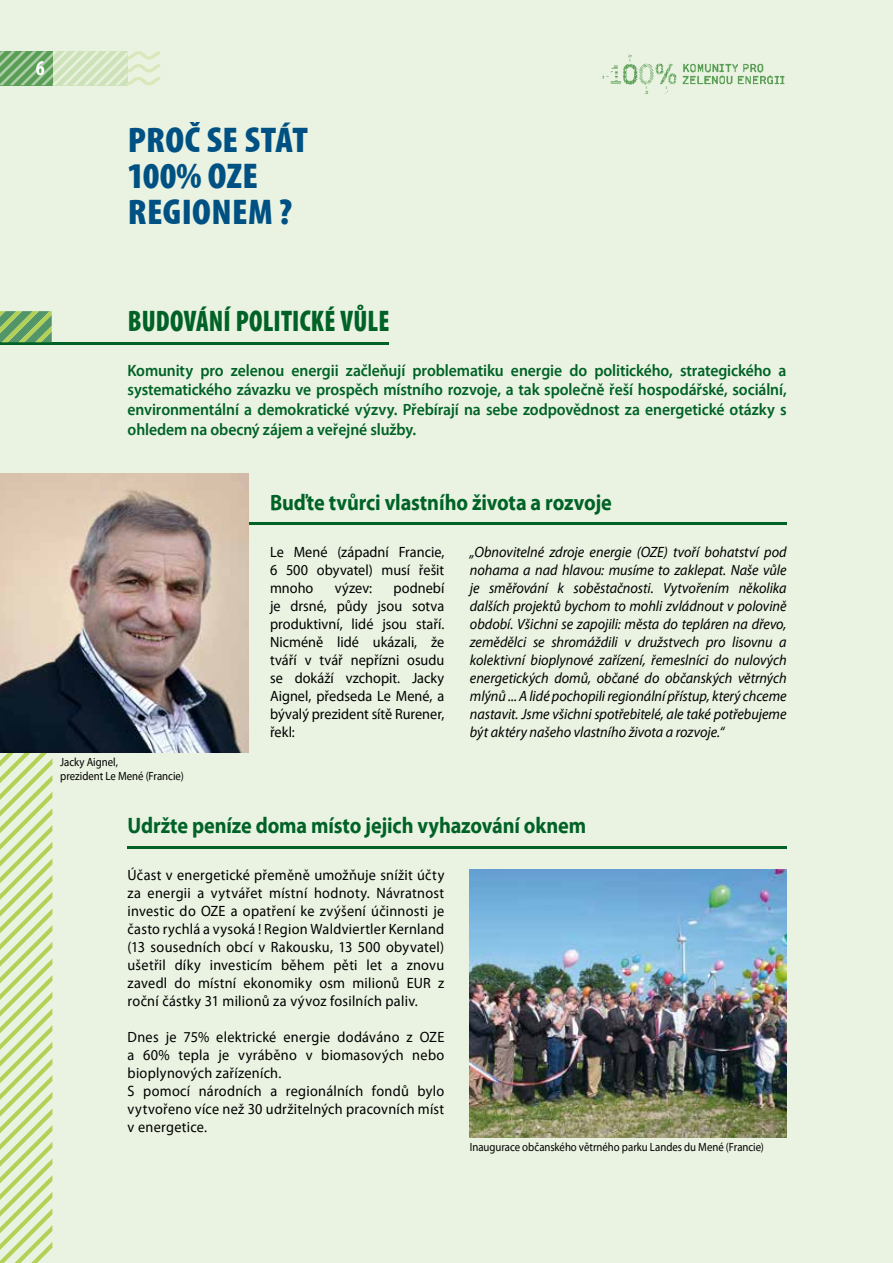
<style>
.page{position:relative;width:893px;height:1263px;background:#eaf3e1}
.page>*{position:absolute;margin:0;border:0;box-sizing:border-box;transform-origin:0 0}
.t1{font:900 condensed 36px/36px "Myriad Pro";letter-spacing:.01em;color:#005183;scale:1.05 1}
.t2{font:900 condensed 30px "Myriad Pro";letter-spacing:.005em;color:#006227;scale:.9 1}
.t3{font:700 22.5px "Myriad Pro";letter-spacing:-.01em;color:#006227;scale:.9 1}
.t4{font:700 condensed 21px "Myriad Pro";color:#fff}
.t5{font:600 16.5px/19.8px "Myriad Pro";letter-spacing:-.005em;color:#006227;text-align:justify;scale:.95 1}
.t6{font:15px/18px "Myriad Pro";letter-spacing:.015em;color:#000;text-align:justify;scale:.95 1}
.t7{font:italic 15px/18px "Myriad Pro";letter-spacing:-.005em;color:#000;text-align:justify;scale:.95 1}
.t8{font:12px/14.4px "Myriad Pro";color:#000;scale:.9 1}
</style>
<div class="page">
<svg style="left:0;top:51px;width:160px;height:34px"></svg>
<svg style="left:0;top:752px;width:52px;height:511px"></svg>
<img style="left:602px;top:54px;width:183px;height:40px">
<img style="left:470px;top:869px;width:317px;height:268px">
<hr style="left:217px;top:523px;width:570px;height:2px;background:#006227">
<hr style="left:0;top:342px;width:388px;height:2px;background:#006227">
<hr style="left:128px;top:846px;width:659px;height:3px;background:#006227">
<img style="left:0;top:473px;width:249px;height:279px">
<svg style="left:0;top:311px;width:52px;height:31px"></svg>
<h3 class="t4" style="left:36px;top:57px;width:10px">6</h3>
<h1 class="t1" style="left:128px;top:122px;width:173px">PROČ SE STÁT<br>100% OZE<br>REGIONEM ?</h1>
<h2 class="t2" style="left:128px;top:305px;width:292px">BUDOVÁNÍ POLITICKÉ VŮLE</h2>
<p class="t5" style="left:128px;top:360px;width:695px">Komunity pro zelenou energii začleňují problematiku energie do politického, strategického a systematického závazku ve prospěch místního rozvoje, a tak společně řeší hospodářské, sociální, environmentální a demokratické výzvy. Přebírají na sebe zodpovědnost za energetické otázky s ohledem na obecný zájem a veřejné služby.</p>
<h3 class="t3" style="left:270px;top:490px;width:381px">Buďte tvůrci vlastního života a rozvoje</h3>
<p class="t8" style="left:60px;top:755px;width:139px">Jacky Aignel,<br>prezident Le Mené (Francie)</p>
<p class="t6" style="left:270px;top:543px;width:185px">Le Mené (západní Francie, 6 500 obyvatel) musí řešit mnoho</p>
<p class="t6" style="left:270px;top:579px;width:185px;text-indent:124px">podnebí je drsné, půdy jsou sotva produktivní, lidé jsou staří.<br>Nicméně lidé ukázali, že tváří v tvář nepřízni osudu se dokáží vzchopit. Jacky Aignel, předseda Le Mené, a bývalý prezident sítě Rurener, řekl:</p>
<p class="t6" style="left:335px;top:579px;width:41px">výzev:</p>
<p class="t7" style="left:470px;top:543px;width:335px">„Obnovitelné zdroje energie (OZE) tvoří bohatství pod nohama a nad hlavou: musíme to zaklepat. Naše vůle je směřování k soběstačnosti. Vytvořením několika dalších projektů bychom to mohli zvládnout v polovině období. Všichni se zapojili: města do tepláren na dřevo, zemědělci se shromáždili v družstvech pro lisovnu a kolektivní bioplynové zařízení, řemeslníci do nulových energetických domů, občané do občanských větrných mlýnů ... A lidé pochopili regionální přístup, který chceme nastavit. Jsme všichni spotřebitelé, ale také potřebujeme být aktéry našeho vlastního života a rozvoje.“</p>
<h3 class="t3" style="left:128px;top:813px;width:511px">Udržte peníze doma místo jejich vyhazování oknem</h3>
<p class="t6" style="left:128px;top:867px;width:335px">Účast v energetické přeměně umožňuje snížit účty za energii a vytvářet místní hodnoty. Návratnost investic do OZE a opatření ke zvýšení účinnosti je často rychlá a vysoká ! Region Waldviertler Kernland (13 sousedních obcí v Rakousku, 13 500 obyvatel) ušetřil díky investicím během pěti let a znovu zavedl do místní ekonomiky osm milionů EUR z roční částky 31 milionů za vývoz fosilních paliv.</p>
<p class="t6" style="left:128px;top:1029px;width:335px;text-align:left">Dnes je 75% elektrické energie dodáváno z OZE a 60% tepla je vyráběno v biomasových nebo bioplynových zařízeních.<br>S pomocí národních a regionálních fondů bylo vytvořeno více než 30 udržitelných pracovních míst v energetice.</p>
<p class="t8" style="left:470px;top:1140px;width:328px">Inaugurace občanského větrného parku Landes du Mené (Francie)</p>
</div>
